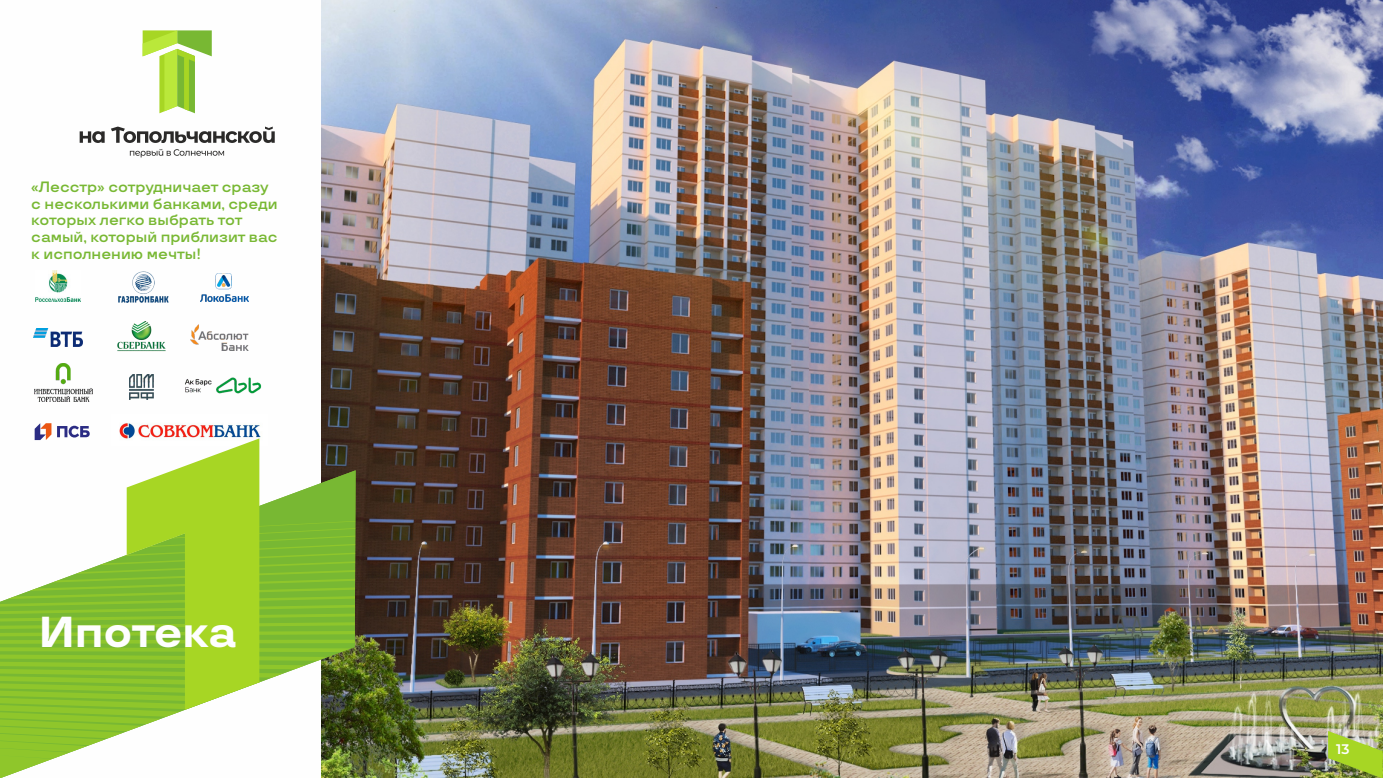
<style>
.page{position:relative;width:1383px;height:778px;background:#fff}
.page>*{position:absolute;margin:0;border:0;box-sizing:border-box;transform-origin:0 0}
.t1{font:700 43.2px "TT Travels";letter-spacing:-.01em;color:#fefefe}
.t2{font:600 15px/16.5px "TT Travels";color:#78b833}
.t3{font:600 13.8px "Montserrat";color:#fefefe}
</style>
<div class="page">
<img style="left:322px;top:0;width:1060px;height:777px">
<img style="left:35px;top:271px;width:45px;height:31px">
<img style="left:118px;top:271px;width:50px;height:31px">
<img style="left:201px;top:274px;width:47px;height:28px">
<img style="left:33px;top:328px;width:50px;height:18px">
<img style="left:117px;top:321px;width:49px;height:31px">
<img style="left:190px;top:324px;width:59px;height:26px">
<img style="left:130px;top:374px;width:24px;height:25px">
<svg style="left:143px;top:30px;width:69px;height:83px"></svg>
<svg style="left:130px;top:149px;width:94px;height:8px"></svg>
<svg style="left:80px;top:131px;width:25px;height:12px"></svg>
<svg style="left:111px;top:127px;width:164px;height:16px"></svg>
<svg style="left:35px;top:423px;width:16px;height:17px"></svg>
<svg style="left:57px;top:426px;width:33px;height:11px"></svg>
<img style="left:119px;top:423px;width:142px;height:23px">
<img style="left:185px;top:377px;width:77px;height:17px">
<img style="left:35px;top:364px;width:57px;height:37px">
<svg style="left:126px;top:470px;width:229px;height:51px;fill:#78b833"></svg>
<svg style="left:0;top:521px;width:355px;height:257px"></svg>
<svg style="left:127px;top:438px;width:132px;height:271px;background:#a6d441"></svg>
<img style="left:1327px;top:731px;width:55px;height:47px">
<p class="t2" style="left:31px;top:179px;width:248px">«Лесстр» сотрудничает сразу с несколькими банками, среди которых легко выбрать тот самый, который приблизит вас к исполнению мечты!</p>
<h1 class="t1" style="left:39px;top:608px;width:200px">Ипотека</h1>
<p class="t3" style="left:1336px;top:740px;width:15px">13</p>
</div>
